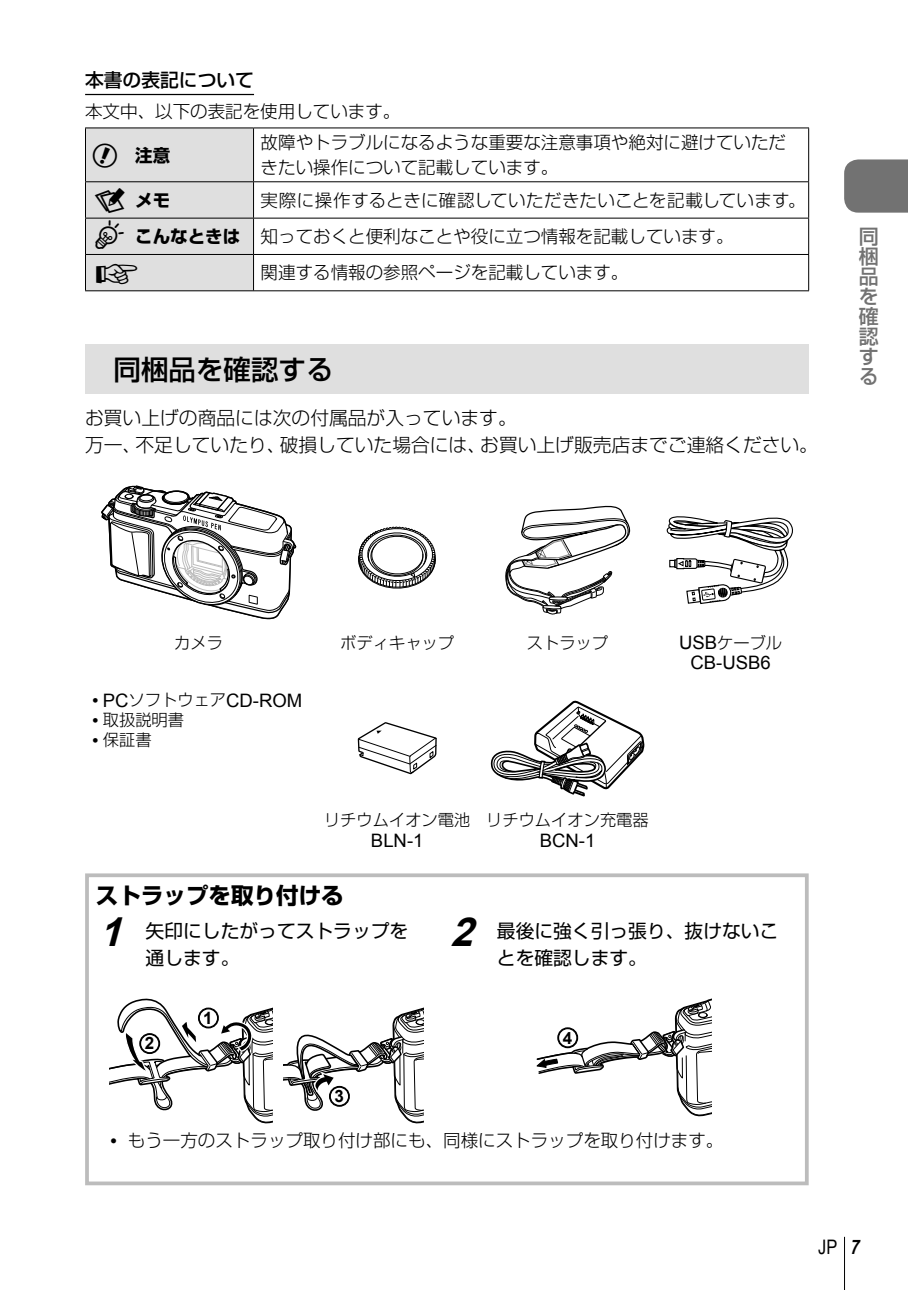
<style>
.page{position:relative;width:908px;height:1290px;background:#fff}
.page>*{position:absolute;margin:0;border:0;box-sizing:border-box;transform-origin:0 0}
.t1{font:27.5px "Shin Go Pro Medium 90 msp RKSJ H";color:#000}
.t2{font:25px "Olympus 1";color:#000}
.t3{font:22.5px "Shin Go Pro Bold 90 msp RKSJ H";color:#000}
.t4{font:20px/20px "Shin Go Pro Medium 90 msp RKSJ H";color:#727272;text-align:justify}
.t5{font:20px "Arial Narrow";color:#000}
.t6{font:18.75px/27.5px "Shin Go Pro Light 90 msp RKSJ H";color:#000}
.t7{font:18.75px/27.5px "Shin Go Pro Regular 90 msp RKSJ H";color:#000}
.t8{font:18.75px "Shin Go Pro Medium 90 msp RKSJ H";color:#000}
.t9{font:18.5px "Arial";color:#000}
.t10{font:17.5px/25px "Shin Go Pro Light 90 msp RKSJ H";color:#000}
.t11{font:17.5px "Shin Go Pro Bold 90 msp RKSJ H";color:#000}
.t12{font:700 17px "Arial";color:#000}
.t13{font:16.25px "Shin Go Pro Light 90 msp RKSJ H";color:#000}
.s1{font-family:"olympus 15";font-size:25px}
.s2{font-family:"Shin Go Pro Bold 90 msp RKSJ H"}
.s3{font-family:"Arial";font-size:18.5px}
.s4{font-family:"Shin Go Pro Light 90 msp RKSJ H";font-size:16.25px}
.s5{font-family:"Arial";font-weight:700;font-style:italic;font-size:40px}
.s6{font-family:"Arial";font-size:20px}
.s7{font-weight:700;font-style:italic}
</style>
<div class="page">
<hr style="left:843px;top:1237px;width:1px;height:53px;background:#000">
<svg style="left:844px;top:159px;width:63px;height:54px;background:#777"></svg>
<div style="left:85px;top:344px;width:723px;height:50px;background:#dfdfdf"></div>
<svg style="left:101px;top:485px;width:195px;height:135px"></svg>
<svg style="left:358px;top:526px;width:78px;height:63px"></svg>
<svg style="left:505px;top:505px;width:126px;height:110px"></svg>
<svg style="left:666px;top:516px;width:127px;height:88px"></svg>
<svg style="left:357px;top:722px;width:80px;height:53px"></svg>
<svg style="left:490px;top:700px;width:155px;height:97px"></svg>
<svg style="left:109px;top:998px;width:164px;height:126px"></svg>
<svg style="left:283px;top:1007px;width:140px;height:117px"></svg>
<div style="left:326px;top:1083px;width:26px;height:26px;border:7px solid #fff;border-radius:50%"></div>
<div style="left:329px;top:1086px;width:21px;height:21px;border:2px solid #000;border-radius:50%"></div>
<div style="left:330px;top:1087px;width:18px;height:18px;background:#fff;border-radius:50%"></div>
<div style="left:329px;top:1086px;width:20px;height:20px;border:1px solid #000;border-radius:50%"></div>
<svg style="left:536px;top:999px;width:174px;height:118px"></svg>
<div style="left:554px;top:1025px;width:26px;height:25px;border:7px solid #fff;border-radius:50%"></div>
<div style="left:557px;top:1027px;width:21px;height:21px;border:2px solid #000;border-radius:50%"></div>
<div style="left:558px;top:1028px;width:18px;height:19px;background:#fff;border-radius:50%"></div>
<div style="left:557px;top:1028px;width:20px;height:19px;border:1px solid #000;border-radius:50%"></div>
<div style="left:85px;top:873px;width:723px;height:312px;border:4px solid #bcbcbc"></div>
<hr style="left:85px;top:94px;width:169px;height:1px;background:#000">
<div style="left:86px;top:128px;width:167px;height:162px;background:#dfdfdf"></div>
<hr style="left:85px;top:127px;width:168px;height:1px;background:#000">
<hr style="left:85px;top:128px;width:1px;height:53px;background:#000">
<hr style="left:253px;top:127px;width:555px;height:1px;background:#000">
<hr style="left:253px;top:128px;width:1px;height:53px;background:#000">
<hr style="left:807px;top:128px;width:1px;height:53px;background:#000">
<hr style="left:85px;top:181px;width:168px;height:1px;background:#000">
<hr style="left:85px;top:182px;width:1px;height:36px;background:#000">
<hr style="left:253px;top:181px;width:555px;height:1px;background:#000">
<hr style="left:253px;top:182px;width:1px;height:36px;background:#000">
<hr style="left:807px;top:182px;width:1px;height:36px;background:#000">
<hr style="left:85px;top:218px;width:168px;height:1px;background:#000">
<hr style="left:85px;top:218px;width:1px;height:36px;background:#000">
<hr style="left:253px;top:218px;width:555px;height:1px;background:#000">
<hr style="left:253px;top:218px;width:1px;height:36px;background:#000">
<hr style="left:807px;top:218px;width:1px;height:36px;background:#000">
<hr style="left:85px;top:254px;width:168px;height:1px;background:#000">
<hr style="left:85px;top:255px;width:1px;height:35px;background:#000">
<hr style="left:253px;top:254px;width:555px;height:1px;background:#000">
<hr style="left:253px;top:255px;width:1px;height:35px;background:#000">
<hr style="left:807px;top:255px;width:1px;height:35px;background:#000">
<hr style="left:85px;top:290px;width:723px;height:1px;background:#000">
<p class="t8" style="left:85px;top:73px;width:170px">本書の表記について</p>
<p class="t10" style="left:85px;top:102px;width:316px">本文中、以下の表記を使用しています。</p>
<p class="t11" style="left:93px;top:148px;width:79px"><span class="s1">#</span> 注意</p>
<p class="t10" style="left:260px;top:132px;width:526px">故障やトラブルになるような重要な注意事項や絶対に避けていただきたい操作について記載しています。</p>
<p class="t11" style="left:93px;top:193px;width:79px"><span class="s1">$</span> メモ</p>
<p class="t10" style="left:93px;top:184px;width:714px;line-height:36.2px;text-indent:168px">実際に操作するときに確認していただきたいことを記載しています。<span class="s1">%</span> <span class="s2">こんなときは</span> 知っておくと便利なことや役に立つ情報を記載しています。</p>
<h2 class="t2" style="left:93px;top:258px;width:50px">g</h2>
<p class="t10" style="left:260px;top:263px;width:369px">関連する情報の参照ページを記載しています。</p>
<h1 class="t1" style="left:113px;top:359px;width:222px">同梱品を確認する</h1>
<p class="t6" style="left:85px;top:406px;width:734px">お買い上げの商品には次の付属品が入っています。<br>万一、不足していたり、破損していた場合には、お買い上げ販売店までご連絡ください。</p>
<p class="t4" style="left:858px;top:230px;width:21px">同梱品を確認する</p>
<p class="t13" style="left:174px;top:636px;width:50px">カメラ</p>
<p class="t13" style="left:340px;top:636px;width:115px">ボディキャップ</p>
<p class="t13" style="left:526px;top:636px;width:83px">ストラップ</p>
<p class="t13" style="left:678px;top:636px;width:105px"><span class="s3">USB</span>ケーブル</p>
<p class="t9" style="left:690px;top:652px;width:82px">CB-USB6</p>
<p class="t9" style="left:92px;top:690px;width:212px">• PC<span class="s4">ソフトウェア</span>CD-ROM</p>
<p class="t13" style="left:92px;top:714px;width:93px"><span class="s3">•</span> 取扱説明書</p>
<p class="t13" style="left:92px;top:734px;width:61px"><span class="s3">•</span> 保証書</p>
<p class="t13" style="left:324px;top:813px;width:148px">リチウムイオン電池</p>
<p class="t9" style="left:371px;top:830px;width:54px">BLN-1</p>
<p class="t13" style="left:486px;top:813px;width:164px">リチウムイオン充電器</p>
<p class="t9" style="left:539px;top:830px;width:57px">BCN-1</p>
<p class="t3" style="left:96px;top:887px;width:249px">ストラップを取り付ける</p>
<p class="t7" style="left:145px;top:920px;width:264px;text-indent:-46px"><span class="s5">1</span> 矢印にしたがってストラップを通します。</p>
<p class="t12" style="left:145px;top:1034px;width:11px">2</p>
<p class="t12" style="left:203px;top:1009px;width:11px">1</p>
<p class="t12" style="left:334px;top:1087px;width:11px">3</p>
<p class="t7" style="left:496px;top:920px;width:283px;text-indent:-46px"><span class="s5">2</span> 最後に強く引っ張り、抜けないことを確認します。</p>
<p class="t12" style="left:562px;top:1028px;width:11px">4</p>
<p class="t10" style="left:110px;top:1130px;width:614px"><span class="s6">•</span> もう一方のストラップ取り付け部にも、同様にストラップを取り付けます。</p>
<p class="t5" style="left:817px;top:1235px;width:46px">JP <span class="s7">7</span></p>
</div>
